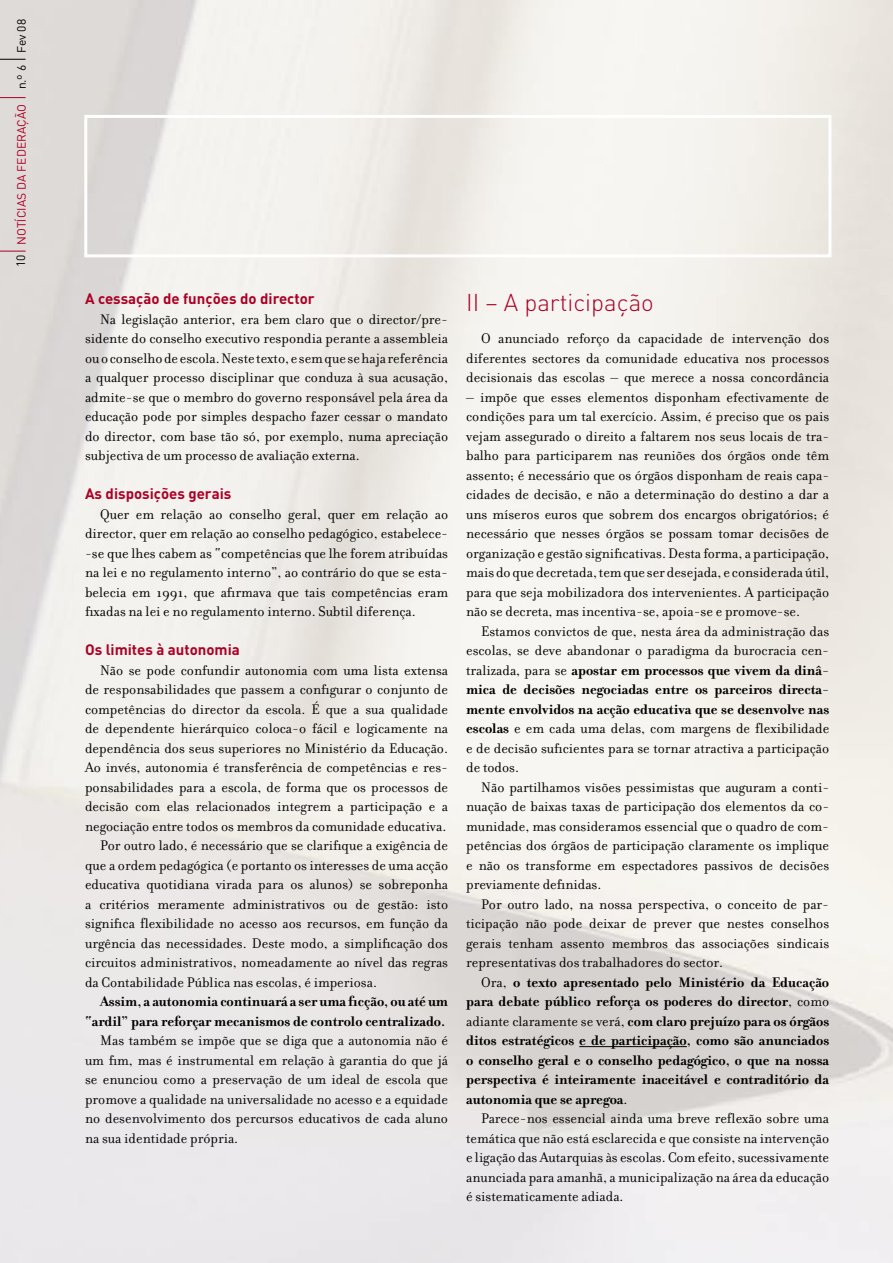
<style>
.page{position:relative;width:893px;height:1263px;background:#fff}
.page>*{position:absolute;margin:0;border:0;box-sizing:border-box;transform-origin:0 0}
.t1{font:300 24px "DIN";color:#ac0024}
.t2{font:15px/19.5px "Filosofia";color:#000;text-align:justify}
.t3{font:700 15px/19.5px "Filosofia";color:#000;text-align:justify}
.t4{font:700 15px "DIN";color:#ac0024}
.t5{font:12px "DIN";color:#ac0024}
.t6{font:12px "DIN";color:#000}
.s1{color:#000}
.s2{font-weight:700}
.s3{font-weight:400}
</style>
<div class="page">
<svg style="left:0;top:97px;width:26px;height:1px"></svg>
<svg style="left:0;top:59px;width:26px;height:1px"></svg>
<svg style="left:0;top:251px;width:26px;height:1px"></svg>
<hr style="left:579px;top:1046px;width:108px;height:1px;background:#000">
<div style="left:84px;top:115px;width:747px;height:142px;border:3px solid #fff"></div>
<p class="t5" style="left:14px;top:245px;width:227px;rotate:-90deg">NOTÍCIAS DA FEDERAÇÃO <span class="s1">n.º 6 Fev 08</span></p>
<p class="t6" style="left:13px;top:267px;width:14px;rotate:-90deg">10</p>
<p class="t4" style="left:85px;top:289px;width:231px">A cessação de funções do director</p>
<p class="t2" style="left:85px;top:309px;width:365px;text-indent:15px">Na legislação anterior, era bem claro que o director/pre&shy;sidente do conselho executivo respondia perante a assembleia ou o conselho de escola. Neste texto, e sem que se haja referência a qualquer processo disciplinar que conduza à sua acusação, admite-se que o membro do governo responsável pela área da educação pode por simples despacho fazer cessar o mandato do director, com base tão só, por exemplo, numa apreciação subjectiva de um processo de avaliação externa.</p>
<p class="t4" style="left:85px;top:484px;width:148px">As disposições gerais</p>
<p class="t2" style="left:85px;top:504px;width:365px;text-indent:15px">Quer em relação ao conselho geral, quer em relação ao director, quer em relação ao conselho pedagógico, estabelece--se que lhes cabem as “competências que lhe forem atribuídas na lei e no regulamento interno”, ao contrário do que se esta&shy;belecia em 1991, que afirmava que tais competências eram fixadas na lei e no regulamento interno. Subtil diferença.</p>
<p class="t4" style="left:85px;top:640px;width:156px">Os limites à autonomia</p>
<p class="t2" style="left:100px;top:660px;width:350px">Não se pode confundir autonomia com uma lista extensa</p>
<p class="t2" style="left:85px;top:680px;width:365px">de responsabilidades que passem a configurar o conjunto de</p>
<p class="t2" style="left:85px;top:699px;width:365px">competências do director da escola. É que a sua qualidade</p>
<p class="t2" style="left:85px;top:719px;width:365px">de dependente hierárquico coloca-o fácil e logicamente na</p>
<p class="t2" style="left:85px;top:738px;width:365px">dependência dos seus superiores no Ministério da Educação.</p>
<p class="t2" style="left:85px;top:758px;width:365px">Ao invés, autonomia é transferência de competências e res-</p>
<p class="t2" style="left:85px;top:777px;width:365px">ponsabilidades para a escola, de forma que os processos de</p>
<p class="t2" style="left:85px;top:797px;width:365px">decisão com elas relacionados integrem a participação e a</p>
<p class="t2" style="left:85px;top:816px;width:363px">negociação entre todos os membros da comunidade educativa.</p>
<p class="t2" style="left:100px;top:836px;width:350px">Por outro lado, é necessário que se clarifique a exigência de</p>
<p class="t2" style="left:85px;top:855px;width:365px">que a ordem pedagógica (e portanto os interesses de uma acção</p>
<p class="t2" style="left:85px;top:875px;width:364px">educativa quotidiana virada para os alunos) se sobreponha</p>
<p class="t2" style="left:85px;top:894px;width:365px">a critérios meramente administrativos ou de gestão: isto</p>
<p class="t2" style="left:85px;top:914px;width:365px">significa flexibilidade no acesso aos recursos, em função da</p>
<p class="t2" style="left:85px;top:933px;width:365px">urgência das necessidades. Deste modo, a simplificação dos</p>
<p class="t2" style="left:85px;top:953px;width:365px">circuitos administrativos, nomeadamente ao nível das regras</p>
<p class="t2" style="left:85px;top:972px;width:293px">da Contabilidade Pública nas escolas, é imperiosa.</p>
<p class="t3" style="left:85px;top:992px;width:365px;text-align:right">Assim, a autonomia continuará a ser uma ficção, ou até um “ardil” para reforçar mecanismos de controlo centralizado.</p>
<p class="t2" style="left:85px;top:1031px;width:365px;text-indent:15px">Mas também se impõe que se diga que a autonomia não é um fim, mas é instrumental em relação à garantia do que já se enunciou como a preservação de um ideal de escola que promove a qualidade na universalidade no acesso e a equidade no desenvolvimento dos percursos educativos de cada aluno na sua identidade própria.</p>
<h1 class="t1" style="left:466px;top:288px;width:189px">II – A participação</h1>
<p class="t2" style="left:466px;top:329px;width:365px;text-indent:15px">O anunciado reforço da capacidade de intervenção dos diferentes sectores da comunidade educativa nos processos decisionais das escolas – que merece a nossa concordância</p>
<p class="t2" style="left:466px;top:387px;width:365px">– impõe que esses elementos disponham efectivamente de condições para um tal exercício. Assim, é preciso que os pais vejam assegurado o direito a faltarem nos seus locais de tra&shy;balho para participarem nas reuniões dos órgãos onde têm assento; é necessário que os órgãos disponham de reais capa&shy;cidades de decisão, e não a determinação do destino a dar a uns míseros euros que sobrem dos encargos obrigatórios; é necessário que nesses órgãos se possam tomar decisões de organização e gestão significativas. Desta forma, a participação, mais do que decretada, tem que ser desejada, e considerada útil, para que seja mobilizadora dos intervenientes. A participação não se decreta, mas incentiva-se, apoia-se e promove-se.</p>
<p class="t2" style="left:466px;top:621px;width:365px;text-indent:15px">Estamos convictos de que, nesta área da administração das escolas, se deve abandonar o paradigma da burocracia cen&shy;tralizada, para se <span class="s2">apostar em processos que vivem da dinâ&shy;mica de decisões negociadas entre os parceiros directa&shy;mente envolvidos na acção educativa que se desenvolve nas escolas</span> e em cada uma delas, com margens de flexibilidade e de decisão suficientes para se tornar atractiva a participação de todos.</p>
<p class="t2" style="left:466px;top:777px;width:365px;text-indent:15px">Não partilhamos visões pessimistas que auguram a conti&shy;nuação de baixas taxas de participação dos elementos da co&shy;munidade, mas consideramos essencial que o quadro de com&shy;petências dos órgãos de participação claramente os implique e não os transforme em espectadores passivos de decisões previamente definidas.</p>
<p class="t2" style="left:466px;top:894px;width:365px;text-indent:15px">Por outro lado, na nossa perspectiva, o conceito de par&shy;ticipação não pode deixar de prever que nestes conselhos gerais tenham assento membros das associações sindicais representativas dos trabalhadores do sector.</p>
<p class="t3" style="left:466px;top:972px;width:365px;text-indent:15px"><span class="s3">Ora,</span> o texto apresentado pelo Ministério da Educação para debate público reforça os poderes do director<span class="s3">, como adiante claramente se verá,</span> com claro prejuízo para os órgãos ditos estratégicos e de participação, como são anunciados o conselho geral e o conselho pedagógico, o que na nossa perspectiva é inteiramente inaceitável e contraditório da autonomia que se apregoa<span class="s3">.</span></p>
<p class="t2" style="left:466px;top:1109px;width:365px;text-indent:15px">Parece-nos essencial ainda uma breve reflexão sobre uma temática que não está esclarecida e que consiste na intervenção e ligação das Autarquias às escolas. Com efeito, sucessivamente anunciada para amanhã, a municipalização na área da educação é sistematicamente adiada.</p>
</div>
